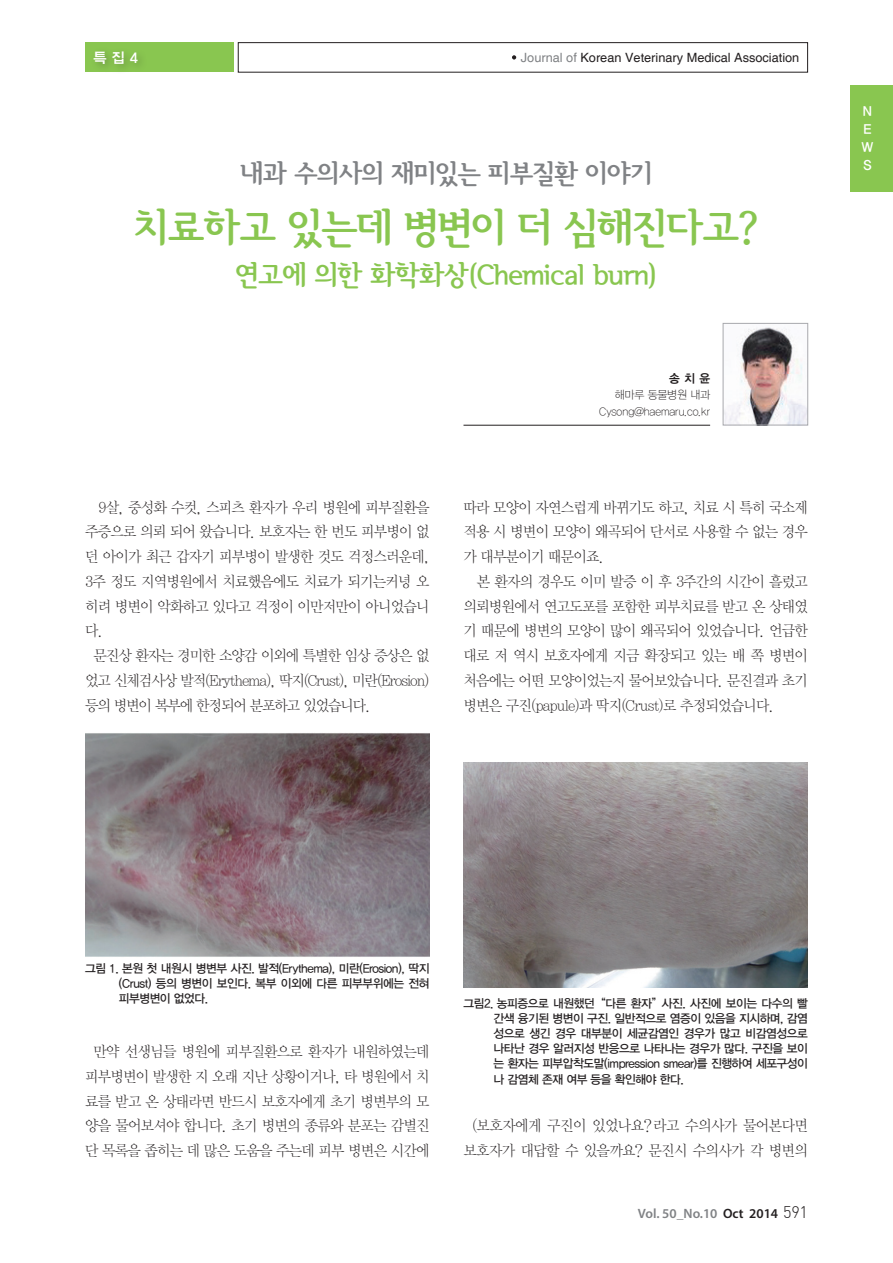
<style>
.page{position:relative;width:893px;height:1263px;background:#fff}
.page>*{position:absolute;margin:0;border:0;box-sizing:border-box;transform-origin:0 0}
.t1{font:42px "Seoul Hangang EB";letter-spacing:-.025em;color:#89c650}
.t2{font:28.5px "Seoul Hangang EB";letter-spacing:-.025em;color:#89c650}
.t3{font:27px "Seoul Hangang EB";letter-spacing:-.025em;color:#808285}
.t4{font:15px/24.8px "YDIY Mj O310";letter-spacing:-.05em;color:#231f20;text-align:justify;scale:.95 1}
.t5{font:14.25px "YDIYGO340";color:#fff}
.t6{font:600 13.5px "Myriad Pro";color:#808285}
.t7{font:13.5px/18px "YDIYGO340";color:#fff}
.t8{font:12.75px "Helvetica";color:#231f20}
.t9{font:12px/15px "YDIYGO330";letter-spacing:-.035em;color:#231f20;text-align:justify}
.t10{font:12px "YDIYGO340";color:#231f20}
.t11{font:11.25px "YDIYGO310";color:#231f20}
.t12{font:11.25px "YDIYGO310";letter-spacing:-.025em;color:#231f20}
.s1{color:#808285}
.s2{color:#231f20}
.s3{font-family:"DIN";font-weight:300;font-size:16.5px;color:#231f20}
</style>
<div class="page">
<svg style="left:512px;top:55px;width:4px;height:5px"></svg>
<div style="left:850px;top:85px;width:43px;height:106px;background:#89c650"></div>
<div style="left:85px;top:43px;width:149px;height:29px;background:#89c650"></div>
<img style="left:725px;top:327px;width:81px;height:96px">
<div style="left:723px;top:323px;width:85px;height:102px;border:1px solid #a8a9ad"></div>
<hr style="left:463px;top:425px;width:247px;height:1px;background:#231f20">
<img style="left:463px;top:762px;width:345px;height:225px">
<img style="left:85px;top:733px;width:344px;height:224px">
<div style="left:90px;top:46px;width:58px;height:29px;background:#231f20;opacity:.3"></div>
<p class="t5" style="left:94px;top:49px;width:46px">특 집 4</p>
<p class="t5" style="left:107px;top:49px;width:28px">집 4</p>
<p class="t8" style="left:521px;top:50px;width:280px"><span class="s1">Journal of</span> Korean Veterinary Medical Association</p>
<p class="t3" style="left:240px;top:154px;width:414px">내과 수의사의 재미있는 피부질환 이야기</p>
<p class="t1" style="left:134px;top:196px;width:626px">치료하고 있는데 병변이 더 심해진다고?</p>
<p class="t2" style="left:235px;top:254px;width:424px">연고에 의한 화학화상(Chemical burn)</p>
<p class="t4" style="left:85px;top:495px;width:364px;text-indent:13px">9살, 중성화 수컷, 스피츠 환자가 우리 병원에 피부질환을 주증으로 의뢰 되어 왔습니다. 보호자는 한 번도 피부병이 없 던 아이가 최근 갑자기 피부병이 발생한 것도 걱정스러운데, 3주 정도 지역병원에서 치료했음에도 치료가 되기는커녕 오 히려 병변이 악화하고 있다고 걱정이 이만저만이 아니었습니 다.</p>
<p class="t4" style="left:85px;top:644px;width:364px;text-indent:9px">문진상 환자는 경미한 소양감 이외에 특별한 임상 증상은 없 었고 신체검사상 발적(Erythema), 딱지(Crust), 미란(Erosion) 등의 병변이 복부에 한정되어 분포하고 있었습니다.</p>
<p class="t10" style="left:669px;top:372px;width:42px">송치윤</p>
<p class="t12" style="left:615px;top:389px;width:97px">해마루 동물병원 내과</p>
<p class="t11" style="left:599px;top:405px;width:112px">Cysong@haemaru.co.kr</p>
<p class="t4" style="left:463px;top:495px;width:364px">따라 모양이 자연스럽게 바뀌기도 하고, 치료 시 특히 국소제 적용 시 병변이 모양이 왜곡되어 단서로 사용할 수 없는 경우 가 대부분이기 때문이죠.</p>
<p class="t4" style="left:463px;top:570px;width:364px;text-indent:13px">본 환자의 경우도 이미 발증 이 후 3주간의 시간이 흘렀고 의뢰병원에서 연고도포를 포함한 피부치료를 받고 온 상태였 기 때문에 병변의 모양이 많이 왜곡되어 있었습니다. 언급한 대로 저 역시 보호자에게 지금 확장되고 있는 배 쪽 병변이 처음에는 어떤 모양이었는지 물어보았습니다. 문진결과 초기 병변은 구진(papule)과 딱지(Crust)로 추정되었습니다.</p>
<p class="t7" style="left:862px;top:102px;width:13px">N<br>E<br>W<br>S</p>
<p class="t9" style="left:119px;top:961px;width:312px;text-indent:-34px">그림 1. 본원 첫 내원시 병변부 사진. 발적(Erythema), 미란(Erosion), 딱지 (Crust) 등의 병변이 보인다. 복부 이외에 다른 피부부위에는 전혀 피부병변이 없었다.</p>
<p class="t4" style="left:85px;top:1040px;width:364px;text-align:center">만약 선생님들 병원에 피부질환으로 환자가 내원하였는데 피부병변이 발생한 지 오래 지난 상황이거나, 타 병원에서 치 료를 받고 온 상태라면 반드시 보호자에게 초기 병변부의 모 양을 물어보셔야 합니다. 초기 병변의 종류와 분포는 감별진 단 목록을 좁히는 데 많은 도움을 주는데 피부 병변은 시간에</p>
<p class="t9" style="left:494px;top:995px;width:316px;text-indent:-30px">그림2. 농피증으로 내원했던“다른 환자” 사진. 사진에 보이는 다수의 빨 간색 융기된 병변이 구진. 일반적으로 염증이 있음을 지시하며, 감염 성으로 생긴 경우 대부분이 세균감염인 경우가 많고 비감염성으로 나타난 경우 알러지성 반응으로 나타나는 경우가 많다. 구진을 보이 는 환자는 피부압착도말(impression smear)를 진행하여 세포구성이</p>
<p class="t9" style="left:494px;top:1072px;width:192px">나 감염체 존재 여부 등을 확인해야 한다.</p>
<p class="t4" style="left:463px;top:1114px;width:364px;text-align:center">(보호자에게 구진이 있었나요? 라고 수의사가 물어본다면 보호자가 대답할 수 있을까요? 문진시 수의사가 각 병변의</p>
<p class="t6" style="left:638px;top:1205px;width:172px">Vol. 50_No.10 <span class="s2">Oct 2014</span> <span class="s3">591</span></p>
</div>
